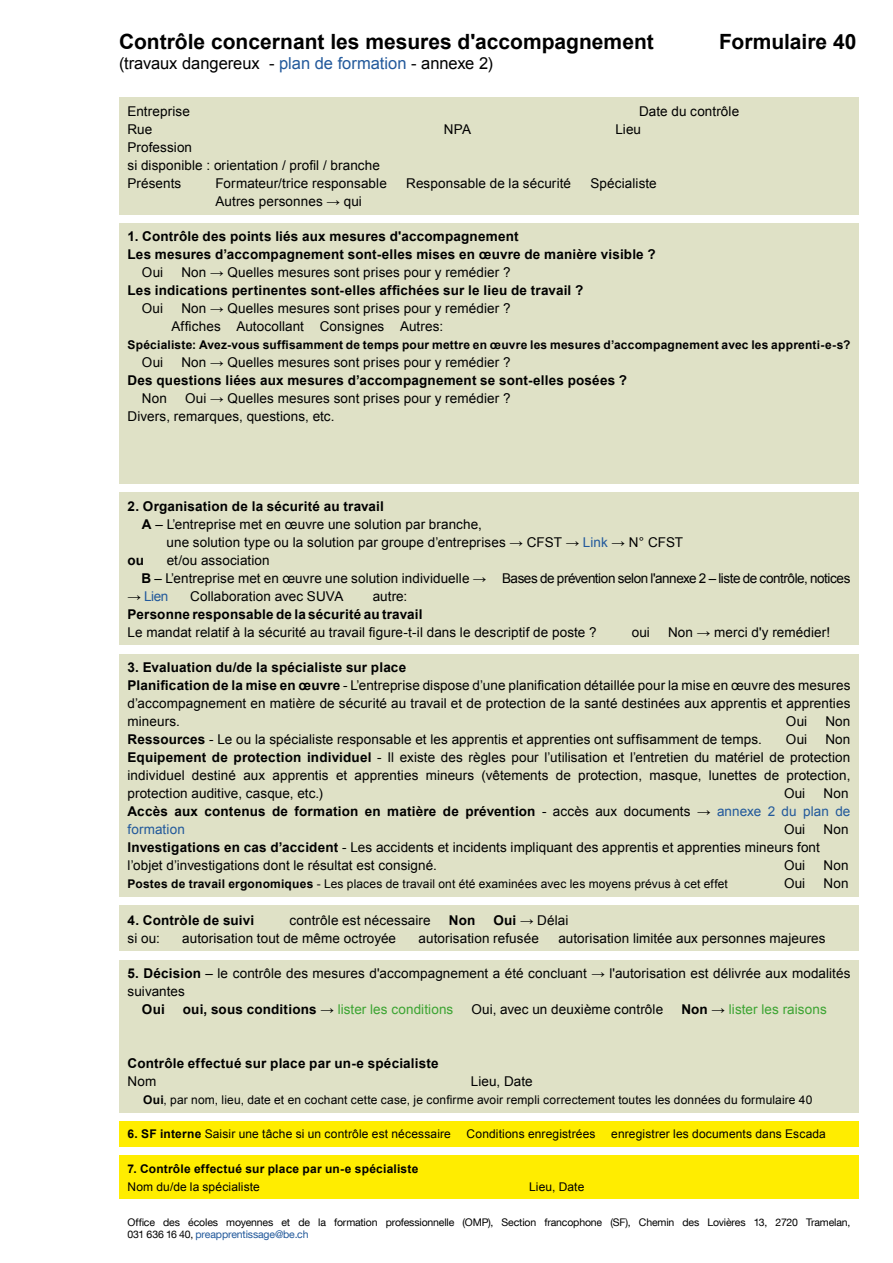
<style>
.page{position:relative;width:893px;height:1263px;background:#fff}
.page>*{position:absolute;margin:0;border:0;box-sizing:border-box;transform-origin:0 0}
.t1{font:700 21px "Arial";color:#000}
.t2{font:16.5px "Arial";color:#000}
.t3{font:13.5px/18px "Arial";letter-spacing:.005em;color:#000}
.t4{font:700 13.5px/18px "Arial";letter-spacing:.015em;color:#000}
.t5{font:13.5px "Arial";letter-spacing:.01em;color:#3ca432}
.t6{font:13.5px "Arial";color:#22599b}
.t7{font:12px "Arial";letter-spacing:.01em;color:#000}
.t8{font:700 12px "Arial";letter-spacing:.02em;color:#000}
.t9{font:10.5px/12.6px "Helvetica Neue LT Com";letter-spacing:-.015em;color:#000}
.s1{color:#22599b}
.s2{font-weight:700}
.s3{color:#000}
.s4{font-weight:400}
.s5{font-weight:400;color:#22599b}
.s6{font-weight:700;color:#000}
</style>
<div class="page">
<div style="left:119px;top:97px;width:740px;height:118px;background:#dfe1c6"></div>
<div style="left:119px;top:223px;width:740px;height:261px;background:#dfe1c6"></div>
<div style="left:119px;top:654px;width:740px;height:243px;background:#dfe1c6"></div>
<div style="left:119px;top:1121px;width:740px;height:26px;background:#ffed00"></div>
<div style="left:119px;top:905px;width:740px;height:46px;background:#dfe1c6"></div>
<div style="left:119px;top:492px;width:740px;height:153px;background:#dfe1c6"></div>
<div style="left:119px;top:959px;width:740px;height:153px;background:#dfe1c6"></div>
<div style="left:119px;top:1155px;width:740px;height:44px;background:#ffed00"></div>
<h1 class="t1" style="left:119px;top:28px;width:536px">Contrôle concernant les mesures d'accompagnement</h1>
<h1 class="t1" style="left:719px;top:28px;width:139px">Formulaire 40</h1>
<p class="t2" style="left:119px;top:52px;width:375px">(travaux dangereux - <span class="s1">plan de formation</span> - annexe 2)</p>
<p class="t3" style="left:128px;top:102px;width:64px">Entreprise</p>
<p class="t3" style="left:639px;top:102px;width:102px">Date du contrôle</p>
<p class="t3" style="left:128px;top:120px;width:26px">Rue</p>
<p class="t3" style="left:444px;top:120px;width:29px">NPA</p>
<p class="t3" style="left:615px;top:120px;width:27px">Lieu</p>
<p class="t3" style="left:128px;top:138px;width:254px">Profession<br>si disponible : orientation / profil / branche<br>Présents</p>
<p class="t3" style="left:216px;top:174px;width:173px">Formateur/trice responsable</p>
<p class="t3" style="left:406px;top:174px;width:166px">Responsable de la sécurité</p>
<p class="t3" style="left:590px;top:174px;width:68px">Spécialiste</p>
<p class="t3" style="left:216px;top:192px;width:148px">Autres personnes → qui</p>
<p class="t4" style="left:128px;top:228px;width:530px">1. Contrôle des points liés aux mesures d'accompagnement<br>Les mesures d’accompagnement sont-elles mises en œuvre de manière visible ?</p>
<p class="t3" style="left:142px;top:264px;width:23px">Oui</p>
<p class="t3" style="left:181px;top:264px;width:331px">Non → Quelles mesures sont prises pour y remédier ?</p>
<p class="t4" style="left:128px;top:282px;width:457px">Les indications pertinentes sont-elles affichées sur le lieu de travail ?</p>
<p class="t3" style="left:142px;top:300px;width:23px">Oui</p>
<p class="t3" style="left:171px;top:300px;width:341px;text-indent:10px">Non → Quelles mesures sont prises pour y remédier ?<br>Affiches Autocollant Consignes Autres:</p>
<p class="t8" style="left:128px;top:337px;width:724px">Spécialiste: Avez-vous suffisamment de temps pour mettre en œuvre les mesures d’accompagnement avec les apprenti-e-s?</p>
<p class="t3" style="left:142px;top:354px;width:23px">Oui</p>
<p class="t3" style="left:181px;top:354px;width:331px">Non → Quelles mesures sont prises pour y remédier ?</p>
<p class="t4" style="left:128px;top:372px;width:501px">Des questions liées aux mesures d’accompagnement se sont-elles posées ?</p>
<p class="t3" style="left:142px;top:390px;width:27px">Non</p>
<p class="t3" style="left:128px;top:390px;width:384px;text-indent:58px">Oui → Quelles mesures sont prises pour y remédier ?<br>Divers, remarques, questions, etc.</p>
<p class="t4" style="left:128px;top:497px;width:258px">2. Organisation de la sécurité au travail</p>
<p class="t3" style="left:142px;top:515px;width:342px"><span class="s2">A</span> – L’entreprise met en œuvre une solution par branche,</p>
<p class="t3" style="left:167px;top:533px;width:518px">une solution type ou la solution par groupe d’entreprises → CFST → <span class="s1">Link</span> → N° CFST</p>
<p class="t4" style="left:128px;top:551px;width:18px">ou</p>
<p class="t3" style="left:142px;top:551px;width:710px;text-indent:25px">et/ou association<br><span class="s2">B</span> – L’entreprise met en œuvre une solution individuelle → Bases de prévention selon l'annexe 2 – liste de contrôle, notices</p>
<p class="t6" style="left:128px;top:587px;width:42px"><span class="s3">→</span> Lien</p>
<p class="t3" style="left:190px;top:587px;width:155px">Collaboration avec SUVA</p>
<p class="t3" style="left:373px;top:587px;width:36px">autre:</p>
<p class="t4" style="left:128px;top:605px;width:296px">Personne responsable de la sécurité au travail</p>
<p class="t3" style="left:128px;top:623px;width:471px">Le mandat relatif à la sécurité au travail figure-t-il dans le descriptif de poste ?</p>
<p class="t3" style="left:632px;top:623px;width:20px">oui</p>
<p class="t3" style="left:668px;top:623px;width:164px">Non → merci d'y remédier!</p>
<p class="t3" style="left:128px;top:659px;width:724px"><span class="s2">3. Evaluation du/de la spécialiste sur place<br>Planification de la mise en œuvre</span> - L’entreprise dispose d’une planification détaillée pour la mise en œuvre des mesures d’accompagnement en matière de sécurité au travail et de protection de la santé destinées aux apprentis et apprenties mineurs.</p>
<p class="t3" style="left:786px;top:712px;width:23px">Oui</p>
<p class="t3" style="left:825px;top:712px;width:27px">Non</p>
<p class="t3" style="left:128px;top:730px;width:636px"><span class="s2">Ressources</span> - Le ou la spécialiste responsable et les apprentis et apprenties ont suffisamment de temps.</p>
<p class="t3" style="left:786px;top:730px;width:23px">Oui</p>
<p class="t3" style="left:128px;top:730px;width:724px;text-align:justify;text-indent:698px">Non <span class="s2">Equipement de protection individuel</span> - Il existe des règles pour l’utilisation et l’entretien du matériel de protection individuel destiné aux apprentis et apprenties mineurs (vêtements de protection, masque, lunettes de protection, protection auditive, casque, etc.)</p>
<p class="t3" style="left:784px;top:784px;width:23px">Oui</p>
<p class="t4" style="left:128px;top:785px;width:724px;text-indent:696px"><span class="s4">Non<br></span>Accès aux contenus de formation en matière de prévention <span class="s4">- accès aux documents →</span> <span class="s5">annexe 2 du plan de formation</span></p>
<p class="t3" style="left:784px;top:820px;width:23px">Oui</p>
<p class="t3" style="left:823px;top:820px;width:27px">Non</p>
<p class="t3" style="left:128px;top:838px;width:694px"><span class="s2">Investigations en cas d’accident</span> - Les accidents et incidents impliquant des apprentis et apprenties mineurs font l’objet d’investigations dont le résultat est consigné.</p>
<p class="t3" style="left:784px;top:856px;width:23px">Oui</p>
<p class="t3" style="left:823px;top:856px;width:27px">Non</p>
<p class="t7" style="left:128px;top:876px;width:602px"><span class="s2">Postes de travail ergonomiques</span> - Les places de travail ont été examinées avec les moyens prévus à cet effet</p>
<p class="t3" style="left:784px;top:875px;width:23px">Oui</p>
<p class="t3" style="left:823px;top:875px;width:27px">Non</p>
<p class="t4" style="left:128px;top:911px;width:128px">4. Contròle de suivi</p>
<p class="t3" style="left:290px;top:911px;width:143px">contrôle est nécessaire</p>
<p class="t4" style="left:449px;top:911px;width:28px">Non</p>
<p class="t3" style="left:493px;top:911px;width:77px"><span class="s2">Oui</span> → Délai</p>
<p class="t3" style="left:128px;top:929px;width:34px">si ou:</p>
<p class="t3" style="left:182px;top:929px;width:215px">autorisation tout de même octroyée</p>
<p class="t3" style="left:419px;top:929px;width:122px">autorisation refusée</p>
<p class="t3" style="left:558px;top:929px;width:269px">autorisation limitée aux personnes majeures</p>
<p class="t3" style="left:128px;top:964px;width:724px"><span class="s2">5. Décision</span> – le contrôle des mesures d'accompagnement a été concluant → l'autorisation est délivrée aux modalités suivantes</p>
<p class="t4" style="left:142px;top:1001px;width:24px">Oui</p>
<p class="t5" style="left:183px;top:1000px;width:272px"><span class="s6">oui, sous conditions</span> <span class="s3">→</span> lister les conditions</p>
<p class="t3" style="left:471px;top:1000px;width:193px">Oui, avec un deuxième contrôle</p>
<p class="t5" style="left:681px;top:1000px;width:147px"><span class="s6">Non</span> <span class="s3">→</span> lister les raisons</p>
<p class="t4" style="left:128px;top:1055px;width:313px">Contrôle effectué sur place par un-e spécialiste</p>
<p class="t3" style="left:128px;top:1072px;width:30px">Nom</p>
<p class="t3" style="left:471px;top:1072px;width:63px">Lieu, Date</p>
<p class="t7" style="left:143px;top:1092px;width:671px"><span class="s2">Oui</span>, par nom, lieu, date et en cochant cette case, je confirme avoir rempli correctement toutes les données du formulaire 40</p>
<p class="t7" style="left:128px;top:1126px;width:325px"><span class="s2">6. SF interne</span> Saisir une tâche si un contrôle est nécessaire</p>
<p class="t7" style="left:467px;top:1126px;width:131px">Conditions enregistrées</p>
<p class="t7" style="left:611px;top:1126px;width:216px">enregistrer les documents dans Escada</p>
<p class="t8" style="left:128px;top:1160px;width:292px">7. Contrôle effectué sur place par un-e spécialiste</p>
<p class="t7" style="left:128px;top:1178px;width:134px">Nom du/de la spécialiste</p>
<p class="t7" style="left:529px;top:1178px;width:57px">Lieu, Date</p>
<p class="t9" style="left:128px;top:1215px;width:724px">Office des écoles moyennes et de la formation professionnelle (OMP), Section francophone (SF), Chemin des Lovières 13, 2720 Tramelan,<br>031 636 16 40, <span class="s1">preapprentissage@be.ch</span></p>
</div>
